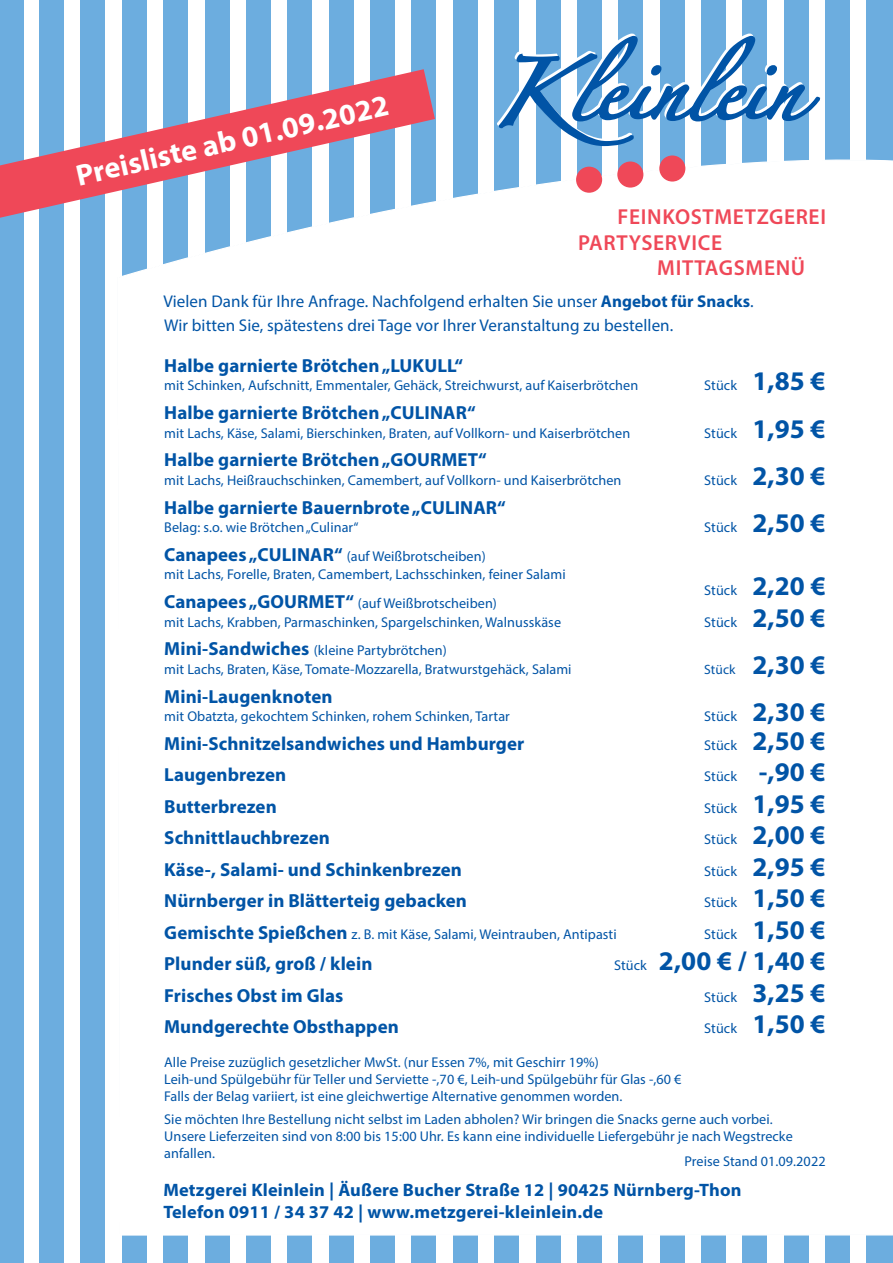
<style>
.page{position:relative;width:893px;height:1263px;background:#fff}
.page>*{position:absolute;margin:0;border:0;box-sizing:border-box;transform-origin:0 0}
.t1{font:700 37.5px/36px "Myriad Pro";letter-spacing:.01em;color:#0154a6;text-align:center}
.t2{font:700 30px "Myriad Pro";color:#fff}
.t3{font:700 27px "Myriad Pro";color:#0154a6}
.t4{font:600 21.75px/25.5px "Myriad Pro";letter-spacing:.03em;color:#ef4858}
.t5{font:700 18.9px "Myriad Pro";letter-spacing:.005em;color:#0154a6}
.t6{font:700 18px/21.6px "Myriad Pro";letter-spacing:.01em;color:#0154a6}
.t7{font:17.1px/24.3px "Myriad Pro";letter-spacing:.005em;color:#0154a6}
.t8{font:14.25px/17.1px "Myriad Pro";letter-spacing:.005em;color:#0154a6}
.t9{font:13.5px "Myriad Pro";letter-spacing:.005em;color:#0154a6}
.s1{font-weight:700}
.s2{font-weight:700;font-size:27px}
.s3{font-weight:700;font-size:18.9px}
.s4{font-weight:400;font-size:14.25px}
</style>
<div class="page">
<div style="left:618px;top:0;width:25px;height:1263px;background:#6caddf"></div>
<div style="left:577px;top:0;width:25px;height:1263px;background:#6caddf"></div>
<div style="left:536px;top:0;width:24px;height:1263px;background:#6caddf"></div>
<div style="left:494px;top:0;width:25px;height:1263px;background:#6caddf"></div>
<div style="left:453px;top:0;width:25px;height:1263px;background:#6caddf"></div>
<div style="left:411px;top:0;width:25px;height:1263px;background:#6caddf"></div>
<div style="left:370px;top:0;width:25px;height:1263px;background:#6caddf"></div>
<div style="left:329px;top:0;width:25px;height:1263px;background:#6caddf"></div>
<div style="left:287px;top:0;width:25px;height:1263px;background:#6caddf"></div>
<div style="left:246px;top:0;width:25px;height:1263px;background:#6caddf"></div>
<div style="left:205px;top:0;width:24px;height:1263px;background:#6caddf"></div>
<div style="left:163px;top:0;width:25px;height:1263px;background:#6caddf"></div>
<div style="left:122px;top:0;width:25px;height:1263px;background:#6caddf"></div>
<div style="left:81px;top:0;width:24px;height:1263px;background:#6caddf"></div>
<div style="left:39px;top:0;width:25px;height:1263px;background:#6caddf"></div>
<div style="left:0;top:0;width:23px;height:1263px;background:#6caddf"></div>
<div style="left:825px;top:0;width:25px;height:1263px;background:#6caddf"></div>
<div style="left:784px;top:0;width:25px;height:1263px;background:#6caddf"></div>
<div style="left:867px;top:0;width:26px;height:1263px;background:#6caddf"></div>
<div style="left:743px;top:0;width:24px;height:1263px;background:#6caddf"></div>
<div style="left:701px;top:0;width:25px;height:1263px;background:#6caddf"></div>
<div style="left:660px;top:0;width:25px;height:1263px;background:#6caddf"></div>
<div style="left:122px;top:137px;width:771px;height:1099px;background:#fff"></div>
<div style="left:617px;top:162px;width:26px;height:26px;background:#ef4858;border-radius:50%"></div>
<div style="left:659px;top:155px;width:26px;height:27px;background:#ef4858;border-radius:50%"></div>
<div style="left:576px;top:167px;width:26px;height:26px;background:#ef4858;border-radius:50%"></div>
<svg style="left:0;top:69px;width:435px;height:149px"></svg>
<svg style="left:495px;top:31px;width:328px;height:117px"></svg>
<h2 class="t2" style="left:72px;top:157px;width:321px;rotate:-13deg">Preisliste ab 01.09.2022</h2>
<h3 class="t4" style="left:578px;top:203px;width:249px;text-indent:39px">FEINKOSTMETZGEREI<br>PARTYSERVICE</h3>
<h3 class="t4" style="left:657px;top:254px;width:149px">MITTAGSMENÜ</h3>
<p class="t7" style="left:164px;top:289px;width:592px">Vielen Dank für Ihre Anfrage. Nachfolgend erhalten Sie unser <span class="s1">Angebot für Snacks</span>.<br>Wir bitten Sie, spätestens drei Tage vor Ihrer Veranstaltung zu bestellen.</p>
<h3 class="t5" style="left:164px;top:353px;width:300px">Halbe garnierte Brötchen „LUKULL“</h3>
<p class="t8" style="left:164px;top:377px;width:475px">mit Schinken, Aufschnitt, Emmentaler, Gehäck, Streichwurst, auf Kaiserbrötchen</p>
<p class="t8" style="left:704px;top:377px;width:123px">Stück <span class="s2">1,85 €</span></p>
<h3 class="t5" style="left:164px;top:400px;width:313px">Halbe garnierte Brötchen „CULINAR“</h3>
<p class="t8" style="left:164px;top:424px;width:467px">mit Lachs, Käse, Salami, Bierschinken, Braten, auf Vollkorn- und Kaiserbrötchen</p>
<p class="t8" style="left:704px;top:424px;width:123px">Stück <span class="s2">1,95 €</span></p>
<h3 class="t5" style="left:164px;top:448px;width:324px">Halbe garnierte Brötchen „GOURMET“</h3>
<p class="t8" style="left:164px;top:471px;width:459px">mit Lachs, Heißrauchschinken, Camembert, auf Vollkorn- und Kaiserbrötchen</p>
<p class="t8" style="left:704px;top:471px;width:123px">Stück <span class="s2">2,30 €</span></p>
<h3 class="t5" style="left:164px;top:495px;width:343px">Halbe garnierte Bauernbrote „CULINAR“</h3>
<p class="t8" style="left:164px;top:518px;width:196px">Belag: s.o. wie Brötchen „Culinar“</p>
<p class="t8" style="left:704px;top:518px;width:123px">Stück <span class="s2">2,50 €</span></p>
<p class="t8" style="left:164px;top:547px;width:403px;line-height:18.5px"><span class="s3">Canapees „CULINAR“</span> (auf Weißbrotscheiben)<br>mit Lachs, Forelle, Braten, Camembert, Lachsschinken, feiner Salami</p>
<p class="t8" style="left:704px;top:581px;width:123px">Stück <span class="s2">2,20 €</span></p>
<p class="t8" style="left:164px;top:594px;width:398px;line-height:18.5px"><span class="s3">Canapees „GOURMET“</span> (auf Weißbrotscheiben)<br>mit Lachs, Krabben, Parmaschinken, Spargelschinken, Walnusskäse</p>
<p class="t8" style="left:704px;top:613px;width:123px">Stück <span class="s2">2,50 €</span></p>
<p class="t8" style="left:164px;top:641px;width:409px;line-height:18.5px"><span class="s3">Mini-Sandwiches</span> (kleine Partybrötchen)<br>mit Lachs, Braten, Käse, Tomate-Mozzarella, Bratwurstgehäck, Salami</p>
<p class="t9" style="left:704px;top:661px;width:123px">Stück <span class="s2">2,30 €</span></p>
<h1 class="t1" style="left:183px;top:652px;width:391px">Gewinnen Sie<br>Qualität, die schmeckt!</h1>
<h3 class="t5" style="left:164px;top:684px;width:170px">Mini-Laugenknoten</h3>
<p class="t8" style="left:164px;top:707px;width:347px">mit Obatzta, gekochtem Schinken, rohem Schinken, Tartar</p>
<p class="t8" style="left:704px;top:707px;width:123px">Stück <span class="s2">2,30 €</span></p>
<h3 class="t5" style="left:164px;top:731px;width:362px">Mini-Schnitzelsandwiches und Hamburger</h3>
<p class="t8" style="left:704px;top:736px;width:123px">Stück <span class="s2">2,50 €</span></p>
<h3 class="t5" style="left:164px;top:763px;width:124px">Laugenbrezen</h3>
<p class="t8" style="left:704px;top:768px;width:123px">Stück <span class="s2">-,90 €</span></p>
<h3 class="t5" style="left:164px;top:794px;width:114px">Butterbrezen</h3>
<p class="t8" style="left:704px;top:799px;width:123px">Stück <span class="s2">1,95 €</span></p>
<h3 class="t5" style="left:164px;top:826px;width:167px">Schnittlauchbrezen</h3>
<p class="t8" style="left:704px;top:831px;width:123px">Stück <span class="s2">2,00 €</span></p>
<h3 class="t5" style="left:164px;top:857px;width:299px">Käse-, Salami- und Schinkenbrezen</h3>
<p class="t8" style="left:704px;top:862px;width:123px">Stück <span class="s2">2,95 €</span></p>
<h3 class="t5" style="left:164px;top:889px;width:304px">Nürnberger in Blätterteig gebacken</h3>
<p class="t8" style="left:704px;top:894px;width:123px">Stück <span class="s2">1,50 €</span></p>
<p class="t8" style="left:164px;top:925px;width:454px"><span class="s3">Gemischte Spießchen</span> z. B. mit Käse, Salami, Weintrauben, Antipasti</p>
<p class="t8" style="left:704px;top:925px;width:123px">Stück <span class="s2">1,50 €</span></p>
<h3 class="t5" style="left:164px;top:952px;width:210px">Plunder süß, groß / klein</h3>
<h3 class="t3" style="left:614px;top:944px;width:213px"><span class="s4">Stück</span> 2,00 € / 1,40 €</h3>
<h3 class="t5" style="left:164px;top:983px;width:181px">Frisches Obst im Glas</h3>
<p class="t8" style="left:704px;top:988px;width:123px">Stück <span class="s2">3,25 €</span></p>
<h3 class="t5" style="left:164px;top:1015px;width:236px">Mundgerechte Obsthappen</h3>
<p class="t8" style="left:704px;top:1020px;width:123px">Stück <span class="s2">1,50 €</span></p>
<p class="t8" style="left:164px;top:1053px;width:519px">Alle Preise zuzüglich gesetzlicher MwSt. (nur Essen 7%, mit Geschirr 19%)<br>Leih-und Spülgebühr für Teller und Serviette -,70 €, Leih-und Spülgebühr für Glas -,60 €<br>Falls der Belag variiert, ist eine gleichwertige Alternative genommen worden.</p>
<p class="t8" style="left:164px;top:1110px;width:630px">Sie möchten Ihre Bestellung nicht selbst im Laden abholen? Wir bringen die Snacks gerne auch vorbei.<br>Unsere Lieferzeiten sind von 8:00 bis 15:00 Uhr. Es kann eine individuelle Liefergebühr je nach Wegstrecke anfallen.</p>
<p class="t8" style="left:685px;top:1152px;width:143px">Preise Stand 01.09.2022</p>
<p class="t6" style="left:163px;top:1178px;width:580px">Metzgerei Kleinlein | Äußere Bucher Straße 12 | 90425 Nürnberg-Thon<br>Telefon 0911 / 34 37 42 | www.metzgerei-kleinlein.de</p>
</div>
